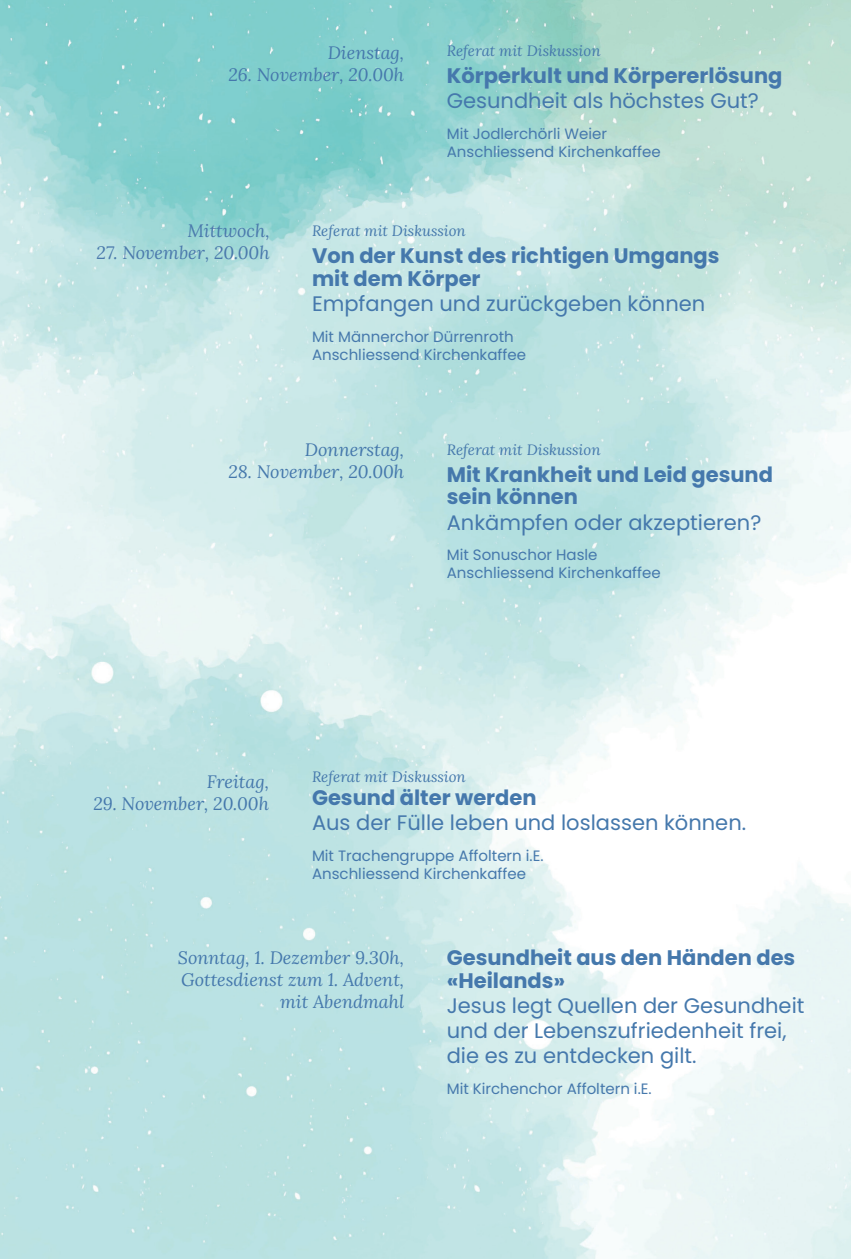
<style>
.page{position:relative;width:851px;height:1259px;background:#fff}
.page>*{position:absolute;margin:0;border:0;box-sizing:border-box;transform-origin:0 0}
.t1{font:21px/25.2px "Poppins";color:#4578ac}
.t2{font:700 21px/22.5px "Poppins";color:#4578ac}
.t3{font:italic 18px/21.6px "Lora";color:#4578ac;text-align:right}
.t4{font:italic 18px "Lora";color:#4a79ac}
.t5{font:15px/18px "Poppins";color:#4578ac}
.t6{font:italic 15px "Lora";color:#4578ac}
</style>
<div class="page">
<img style="left:0;top:0;width:850px;height:1259px">
<p class="t3" style="left:327px;top:41px;width:78px">Dienstag,</p>
<p class="t3" style="left:228px;top:63px;width:177px">26. November, 20.00h</p>
<p class="t6" style="left:446px;top:40px;width:155px">Referat mit Diskussion</p>
<h1 class="t2" style="left:446px;top:64px;width:337px">Körperkult und Körpererlösung</h1>
<h1 class="t1" style="left:446px;top:88px;width:313px">Gesundheit als höchstes Gut?</h1>
<p class="t5" style="left:446px;top:124px;width:215px">Mit Jodlerchörli Weier<br>Anschliessend Kirchenkaffee</p>
<p class="t4" style="left:187px;top:218px;width:84px">Mittwoch,</p>
<p class="t4" style="left:97px;top:240px;width:175px">27. November, 20.00h</p>
<p class="t6" style="left:312px;top:221px;width:155px">Referat mit Diskussion</p>
<h1 class="t2" style="left:312px;top:244px;width:409px">Von der Kunst des richtigen Umgangs mit dem Körper</h1>
<h1 class="t1" style="left:312px;top:291px;width:394px">Empfangen und zurückgeben können</h1>
<p class="t5" style="left:312px;top:327px;width:215px">Mit Männerchor Dürrenroth<br>Anschliessend Kirchenkaffee</p>
<p class="t3" style="left:305px;top:438px;width:101px">Donnerstag,</p>
<p class="t3" style="left:228px;top:460px;width:177px">28. November, 20.00h</p>
<p class="t6" style="left:446px;top:439px;width:155px">Referat mit Diskussion</p>
<h1 class="t2" style="left:446px;top:463px;width:328px">Mit Krankheit und Leid gesund sein können</h1>
<h1 class="t1" style="left:446px;top:510px;width:316px">Ankämpfen oder akzeptieren?</h1>
<p class="t5" style="left:446px;top:546px;width:215px">Mit Sonuschor Hasle<br>Anschliessend Kirchenkaffee</p>
<p class="t3" style="left:207px;top:770px;width:64px">Freitag,</p>
<p class="t3" style="left:93px;top:792px;width:177px">29. November, 20.00h</p>
<p class="t6" style="left:312px;top:766px;width:155px">Referat mit Diskussion</p>
<h1 class="t2" style="left:312px;top:786px;width:226px">Gesund älter werden</h1>
<h1 class="t1" style="left:312px;top:810px;width:435px">Aus der Fülle leben und loslassen können.</h1>
<p class="t5" style="left:312px;top:846px;width:233px">Mit Trachengruppe Affoltern i.E.<br>Anschliessend Kirchenkaffee</p>
<p class="t3" style="left:178px;top:947px;width:228px">Sonntag, 1. Dezember 9.30h,<br>Gottesdienst zum 1. Advent, mit Abendmahl</p>
<h1 class="t2" style="left:446px;top:946px;width:350px">Gesundheit aus den Händen des «Heilands»</h1>
<h1 class="t1" style="left:446px;top:993px;width:359px">Jesus legt Quellen der Gesundheit und der Lebenszufriedenheit frei, die es zu entdecken gilt.</h1>
<p class="t5" style="left:446px;top:1080px;width:206px">Mit Kirchenchor Affoltern i.E.</p>
</div>
